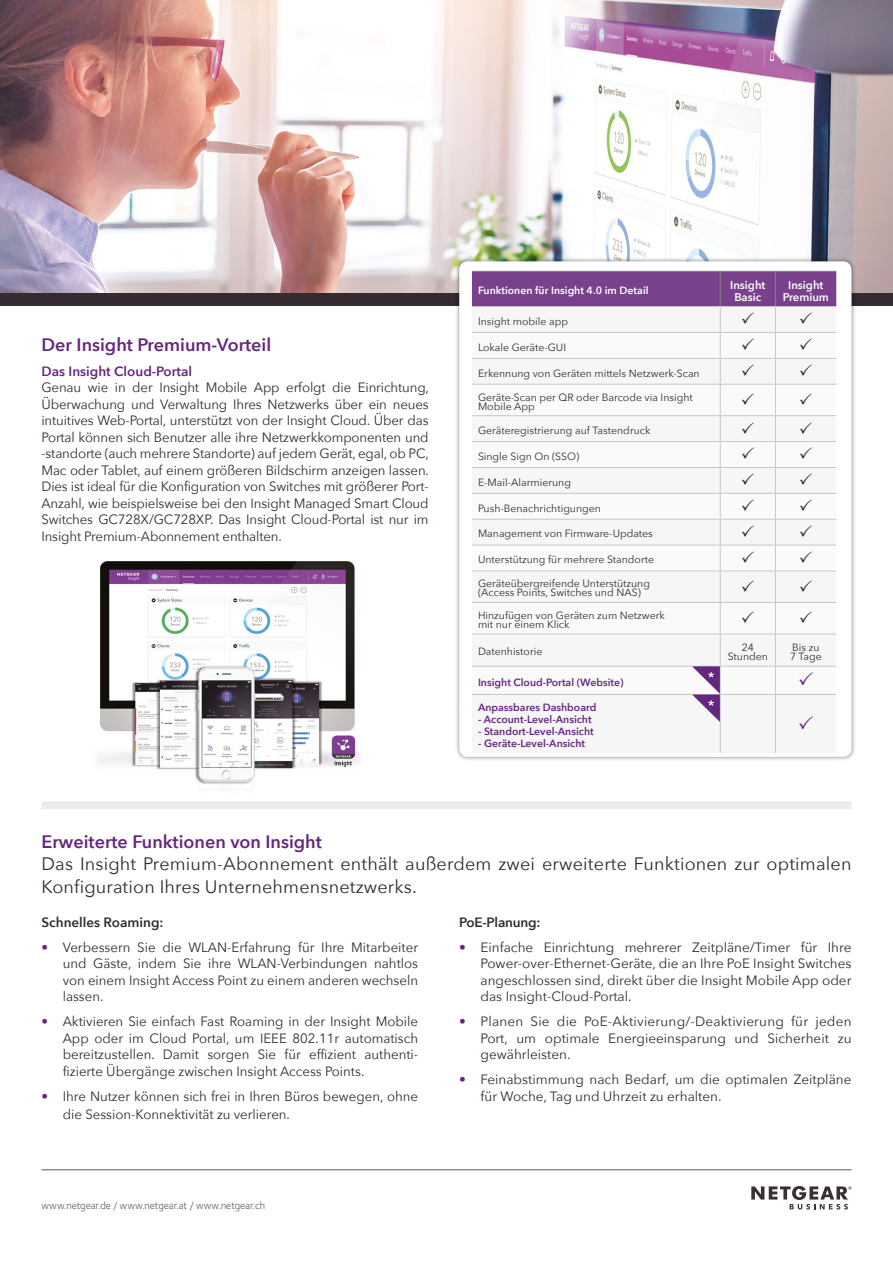
<style>
.page{position:relative;width:893px;height:1263px;background:#fff}
.page>*{position:absolute;margin:0;border:0;box-sizing:border-box;transform-origin:0 0}
.t1{font:18px/22.5px "Avenir Next";letter-spacing:.01em;color:#342a2f}
.t2{font:600 18px "Avenir Next";color:#65277e}
.t3{font:13.5px/16.5px "Avenir Next";color:#342a2f;text-align:justify}
.t4{font:600 13.5px "Avenir Next";color:#342a2f}
.t5{font:600 13.5px "Avenir Next";color:#65277e}
.t6{font:600 11.25px/12px "Avenir Next";color:#fff;text-align:center}
.t7{font:10.5px/9px "Avenir Next";color:#342a2f}
.t8{font:600 10.5px "Avenir Next";color:#682682}
.t9{font:10.5px "Foundry Sterling";letter-spacing:-.005em;color:#665a55}
.t10{font:600 10.5px "Avenir Next";color:#fff}
.s1{color:#65277e}
</style>
<div class="page">
<img style="left:99px;top:561px;width:260px;height:231px">
<img style="left:0;top:0;width:893px;height:293px">
<div style="left:0;top:293px;width:893px;height:12px;background:#342a2f"></div>
<div style="left:454px;top:257px;width:402px;height:504px;background:#000;opacity:.45"></div>
<div style="left:459px;top:261px;width:392px;height:496px;background:#f7f6f7;border-radius:9px"></div>
<svg style="left:472px;top:385px;width:364px;height:309px"></svg>
<hr style="left:720px;top:385px;width:1px;height:30px;background:#cbc6c8">
<hr style="left:775px;top:385px;width:1px;height:30px;background:#cbc6c8">
<svg style="left:720px;top:416px;width:1px;height:155px"></svg>
<svg style="left:775px;top:416px;width:1px;height:155px"></svg>
<hr style="left:720px;top:571px;width:1px;height:31px;background:#cbc6c8">
<hr style="left:775px;top:571px;width:1px;height:31px;background:#cbc6c8">
<hr style="left:720px;top:603px;width:1px;height:31px;background:#cbc6c8">
<hr style="left:775px;top:603px;width:1px;height:31px;background:#cbc6c8">
<hr style="left:720px;top:634px;width:1px;height:32px;background:#cbc6c8">
<hr style="left:775px;top:634px;width:1px;height:32px;background:#cbc6c8">
<svg style="left:775px;top:667px;width:1px;height:27px"></svg>
<hr style="left:472px;top:384px;width:248px;height:1px;background:#cbc6c8">
<hr style="left:720px;top:384px;width:55px;height:1px;background:#cbc6c8">
<hr style="left:775px;top:384px;width:61px;height:1px;background:#cbc6c8">
<hr style="left:472px;top:415px;width:248px;height:1px;background:#cbc6c8">
<hr style="left:720px;top:415px;width:55px;height:1px;background:#cbc6c8">
<hr style="left:775px;top:415px;width:61px;height:1px;background:#cbc6c8">
<hr style="left:472px;top:441px;width:248px;height:1px;background:#cbc6c8">
<hr style="left:720px;top:441px;width:55px;height:1px;background:#cbc6c8">
<hr style="left:775px;top:441px;width:61px;height:1px;background:#cbc6c8">
<hr style="left:472px;top:467px;width:248px;height:1px;background:#cbc6c8">
<hr style="left:720px;top:467px;width:55px;height:1px;background:#cbc6c8">
<hr style="left:775px;top:467px;width:61px;height:1px;background:#cbc6c8">
<hr style="left:472px;top:493px;width:248px;height:1px;background:#cbc6c8">
<hr style="left:720px;top:493px;width:55px;height:1px;background:#cbc6c8">
<hr style="left:775px;top:493px;width:61px;height:1px;background:#cbc6c8">
<hr style="left:472px;top:519px;width:248px;height:1px;background:#cbc6c8">
<hr style="left:720px;top:519px;width:55px;height:1px;background:#cbc6c8">
<hr style="left:775px;top:519px;width:61px;height:1px;background:#cbc6c8">
<hr style="left:472px;top:545px;width:248px;height:1px;background:#cbc6c8">
<hr style="left:720px;top:545px;width:55px;height:1px;background:#cbc6c8">
<hr style="left:775px;top:545px;width:61px;height:1px;background:#cbc6c8">
<hr style="left:472px;top:571px;width:248px;height:1px;background:#cbc6c8">
<hr style="left:720px;top:571px;width:55px;height:1px;background:#cbc6c8">
<hr style="left:775px;top:571px;width:61px;height:1px;background:#cbc6c8">
<hr style="left:472px;top:602px;width:248px;height:1px;background:#cbc6c8">
<hr style="left:720px;top:602px;width:55px;height:1px;background:#cbc6c8">
<hr style="left:775px;top:602px;width:61px;height:1px;background:#cbc6c8">
<hr style="left:472px;top:634px;width:248px;height:1px;background:#cbc6c8">
<hr style="left:720px;top:634px;width:55px;height:1px;background:#cbc6c8">
<hr style="left:775px;top:634px;width:61px;height:1px;background:#cbc6c8">
<hr style="left:472px;top:666px;width:248px;height:1px;background:#cbc6c8">
<hr style="left:720px;top:666px;width:55px;height:1px;background:#cbc6c8">
<hr style="left:775px;top:666px;width:61px;height:1px;background:#cbc6c8">
<hr style="left:472px;top:694px;width:248px;height:1px;background:#cbc6c8">
<hr style="left:720px;top:694px;width:55px;height:1px;background:#cbc6c8">
<hr style="left:775px;top:694px;width:61px;height:1px;background:#cbc6c8">
<hr style="left:720px;top:695px;width:1px;height:58px;background:#cbc6c8">
<hr style="left:775px;top:695px;width:1px;height:58px;background:#cbc6c8">
<svg style="left:692px;top:666px;width:29px;height:56px"></svg>
<div style="left:41px;top:801px;width:810px;height:8px;background:#eceaeb"></div>
<svg style="left:751px;top:1186px;width:100px;height:23px"></svg>
<hr style="left:41px;top:1169px;width:810px;height:1px;background:#575756">
<svg style="left:472px;top:271px;width:364px;height:113px"></svg>
<svg style="left:742px;top:393px;width:12px;height:11px"></svg>
<svg style="left:800px;top:393px;width:12px;height:11px"></svg>
<svg style="left:742px;top:422px;width:12px;height:11px"></svg>
<svg style="left:800px;top:422px;width:12px;height:11px"></svg>
<svg style="left:742px;top:447px;width:12px;height:12px"></svg>
<svg style="left:800px;top:447px;width:12px;height:12px"></svg>
<svg style="left:742px;top:473px;width:12px;height:12px"></svg>
<svg style="left:800px;top:473px;width:12px;height:12px"></svg>
<svg style="left:742px;top:499px;width:12px;height:12px"></svg>
<svg style="left:800px;top:499px;width:12px;height:12px"></svg>
<svg style="left:742px;top:525px;width:12px;height:12px"></svg>
<svg style="left:800px;top:525px;width:12px;height:12px"></svg>
<svg style="left:742px;top:551px;width:12px;height:12px"></svg>
<svg style="left:800px;top:551px;width:12px;height:12px"></svg>
<svg style="left:742px;top:580px;width:12px;height:11px"></svg>
<svg style="left:800px;top:580px;width:12px;height:11px"></svg>
<svg style="left:742px;top:611px;width:12px;height:12px"></svg>
<svg style="left:800px;top:611px;width:12px;height:12px"></svg>
<svg style="left:799px;top:672px;width:14px;height:14px"></svg>
<h1 class="t2" style="left:41px;top:329px;width:231px">Der Insight Premium-Vorteil</h1>
<p class="t5" style="left:41px;top:359px;width:152px">Das Insight Cloud-Portal</p>
<p class="t3" style="left:41px;top:379px;width:389px">Genau wie in der Insight Mobile App erfolgt die Einrichtung, Überwachung und Verwaltung Ihres Netzwerks über ein neues intuitives Web-Portal, unterstützt von der Insight Cloud. Über das Portal können sich Benutzer alle ihre Netzwerkkomponenten und -standorte (auch mehrere Standorte) auf jedem Gerät, egal, ob PC, Mac oder Tablet, auf einem größeren Bildschirm anzeigen lassen.<br>Dies ist ideal für die Konfiguration von Switches mit größerer Port-Anzahl, wie beispielsweise bei den Insight Managed Smart Cloud Switches GC728X/GC728XP. Das Insight Cloud-Portal ist nur im Insight Premium-Abonnement enthalten.</p>
<p class="t10" style="left:478px;top:281px;width:172px">Funktionen für Insight 4.0 im Detail</p>
<p class="t6" style="left:730px;top:278px;width:37px">Insight<br>Basic</p>
<p class="t6" style="left:783px;top:278px;width:48px">Insight<br>Premium</p>
<p class="t7" style="left:478px;top:316px;width:92px">Insight mobile app</p>
<p class="t7" style="left:478px;top:342px;width:90px">Lokale Geräte-GUI</p>
<p class="t7" style="left:478px;top:368px;width:223px">Erkennung von Geräten mittels Netzwerk-Scan</p>
<p class="t7" style="left:478px;top:392px;width:216px">Geräte-Scan per QR oder Barcode via Insight<br>Mobile App</p>
<p class="t7" style="left:478px;top:425px;width:174px">Geräteregistrierung auf Tastendruck</p>
<p class="t7" style="left:478px;top:451px;width:103px">Single Sign On (SSO)</p>
<p class="t7" style="left:478px;top:477px;width:95px">E-Mail-Alarmierung</p>
<p class="t7" style="left:478px;top:503px;width:124px">Push-Benachrichtigungen</p>
<p class="t7" style="left:478px;top:529px;width:176px">Management von Firmware-Updates</p>
<p class="t7" style="left:478px;top:555px;width:177px">Unterstützung für mehrere Standorte</p>
<p class="t7" style="left:478px;top:579px;width:174px">Geräteübergreifende Unterstützung (Access Points, Switches und NAS)</p>
<p class="t7" style="left:478px;top:610px;width:188px">Hinzufügen von Geräten zum Netzwerk mit nur einem Klick</p>
<p class="t7" style="left:478px;top:647px;width:66px">Datenhistorie</p>
<p class="t7" style="left:728px;top:642px;width:42px;text-align:center">24<br>Stunden</p>
<p class="t7" style="left:790px;top:642px;width:33px">Bis zu<br>7 Tage</p>
<p class="t8" style="left:478px;top:673px;width:147px">Insight Cloud-Portal (Website)</p>
<p class="t8" style="left:478px;top:698px;width:120px">Anpassbares Dashboard</p>
<p class="t8" style="left:478px;top:710px;width:115px">- Account-Level-Ansicht</p>
<p class="t8" style="left:478px;top:722px;width:117px">- Standort-Level-Ansicht</p>
<p class="t8" style="left:478px;top:734px;width:109px">- Geräte-Level-Ansicht</p>
<h1 class="t2" style="left:41px;top:826px;width:282px">Erweiterte Funktionen von Insight</h1>
<h1 class="t1" style="left:41px;top:852px;width:811px">Das Insight Premium-Abonnement enthält außerdem zwei erweiterte Funktionen zur optimalen<br>Konfiguration Ihres Unternehmensnetzwerks.</h1>
<p class="t4" style="left:41px;top:910px;width:124px">Schnelles Roaming:</p>
<p class="t3" style="left:63px;top:938px;width:357px;text-indent:-21px"><span class="s1">•</span> Verbessern Sie die WLAN-Erfahrung für Ihre Mitarbeiter und Gäste, indem Sie ihre WLAN-Verbindungen nahtlos von einem Insight Access Point zu einem anderen wechseln lassen.</p>
<p class="t3" style="left:63px;top:1013px;width:357px;text-indent:-21px"><span class="s1">•</span> Aktivieren Sie einfach Fast Roaming in der Insight Mobile App oder im Cloud Portal, um IEEE 802.11r automatisch bereitzustellen. Damit sorgen Sie für effizient authenti&shy;fizierte Übergänge zwischen Insight Access Points.</p>
<p class="t3" style="left:63px;top:1086px;width:357px;line-height:18px;text-indent:-21px"><span class="s1">•</span> Ihre Nutzer können sich frei in Ihren Büros bewegen, ohne die Session-Konnektivität zu verlieren.</p>
<p class="t4" style="left:459px;top:910px;width:83px">PoE-Planung:</p>
<p class="t3" style="left:480px;top:938px;width:373px;text-indent:-21px"><span class="s1">•</span> Einfache Einrichtung mehrerer Zeitpläne/Timer für Ihre Power-over-Ethernet-Geräte, die an Ihre PoE Insight Switches angeschlossen sind, direkt über die Insight Mobile App oder das Insight-Cloud-Portal.</p>
<p class="t3" style="left:480px;top:1013px;width:372px;text-indent:-21px"><span class="s1">•</span> Planen Sie die PoE-Aktivierung/-Deaktivierung für jeden Port, um optimale Energieeinsparung und Sicherheit zu gewährleisten.</p>
<p class="t3" style="left:480px;top:1071px;width:372px;text-indent:-21px"><span class="s1">•</span> Feinabstimmung nach Bedarf, um die optimalen Zeitpläne für Woche, Tag und Uhrzeit zu erhalten.</p>
<p class="t9" style="left:41px;top:1199px;width:225px">www.netgear.de / www.netgear.at / www.netgear.ch</p>
</div>
